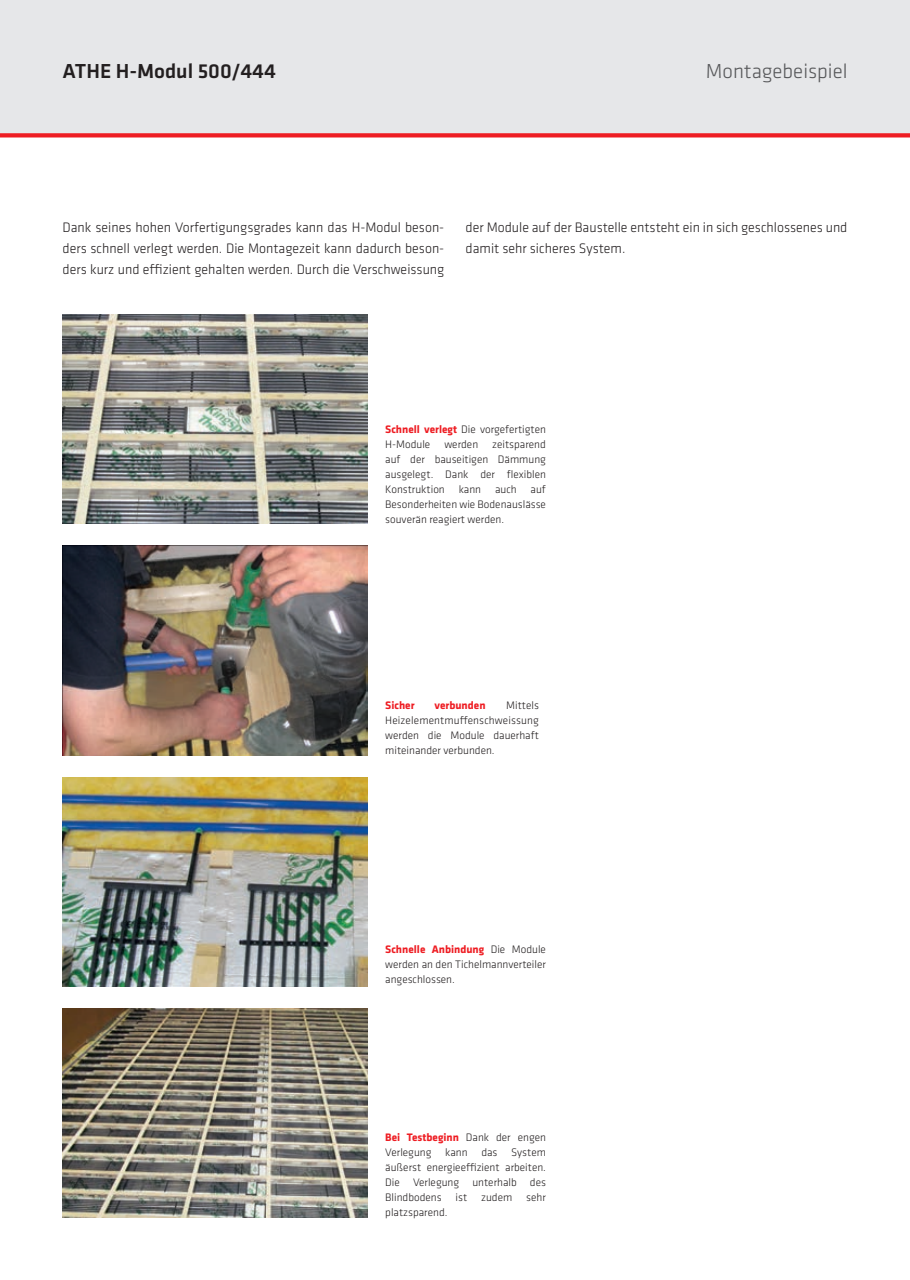
<style>
.page{position:relative;width:910px;height:1280px;background:#fff}
.page>*{position:absolute;margin:0;border:0;box-sizing:border-box;transform-origin:0 0}
.Titel{font:500 21px "Klavika";color:#231f20}
.Titel-2{font:300 21px "Klavika";color:#57585a}
.Zwischentitel{font:300 14.25px/21px "Klavika";color:#231f20;text-align:justify}
.Marginalia{font:300 11.25px/15px "Klavika";color:#231f20;text-align:justify}
.Marginalia-2{font:700 11.25px "Klavika";color:#ee1d23}
.s1{font-weight:700;color:#ee1d23}
</style>
<div class="page">
<img style="left:63px;top:315px;width:305px;height:209px">
<img style="left:63px;top:777px;width:305px;height:209px">
<img style="left:63px;top:1008px;width:305px;height:209px">
<img style="left:63px;top:546px;width:305px;height:209px">
<div style="left:0;top:0;width:910px;height:133px;background:#e6e7e9"></div>
<svg style="left:0;top:133px;width:910px;height:4px;background:#ed292e"></svg>
<p class="Titel" style="left:63px;top:60px;width:215px">ATHE H-Modul 500/444</p>
<p class="Titel-2" style="left:706px;top:60px;width:143px">Montagebeispiel</p>
<p class="Zwischentitel" style="left:63px;top:217px;width:383px">Dank seines hohen Vorfertigungsgrades kann das H-Modul beson&shy;ders schnell verlegt werden. Die Montagezeit kann dadurch beson&shy;ders kurz und effizient gehalten werden. Durch die Verschweissung</p>
<p class="Zwischentitel" style="left:466px;top:217px;width:383px">der Module auf der Baustelle entsteht ein in sich geschlossenes und damit sehr sicheres System.</p>
<p class="Marginalia" style="left:385px;top:422px;width:162px"><span class="s1">Schnell verlegt</span> Die vorgefertigten H-Module werden zeitsparend auf der bauseitigen Dämmung ausgelegt. Dank der flexiblen Konstruktion kann auch auf Besonderheiten wie Bodenauslässe souverän reagiert werden.</p>
<p class="Marginalia-2" style="left:385px;top:699px;width:31px">Sicher</p>
<p class="Marginalia-2" style="left:434px;top:699px;width:53px">verbunden</p>
<p class="Marginalia" style="left:385px;top:698px;width:155px;text-indent:121px">Mittels Heizelementmuffenschweissung werden die Module dauerhaft miteinander verbunden.</p>
<p class="Marginalia" style="left:385px;top:942px;width:162px"><span class="s1">Schnelle Anbindung</span> Die Module werden an den Tichelmannverteiler angeschlossen.</p>
<p class="Marginalia" style="left:385px;top:1130px;width:162px"><span class="s1">Bei Testbeginn</span> Dank der engen Verlegung kann das System äußerst energieeffizient arbeiten.<br>Die Verlegung unterhalb des Blindbodens ist zudem sehr platzsparend.</p>
</div>
